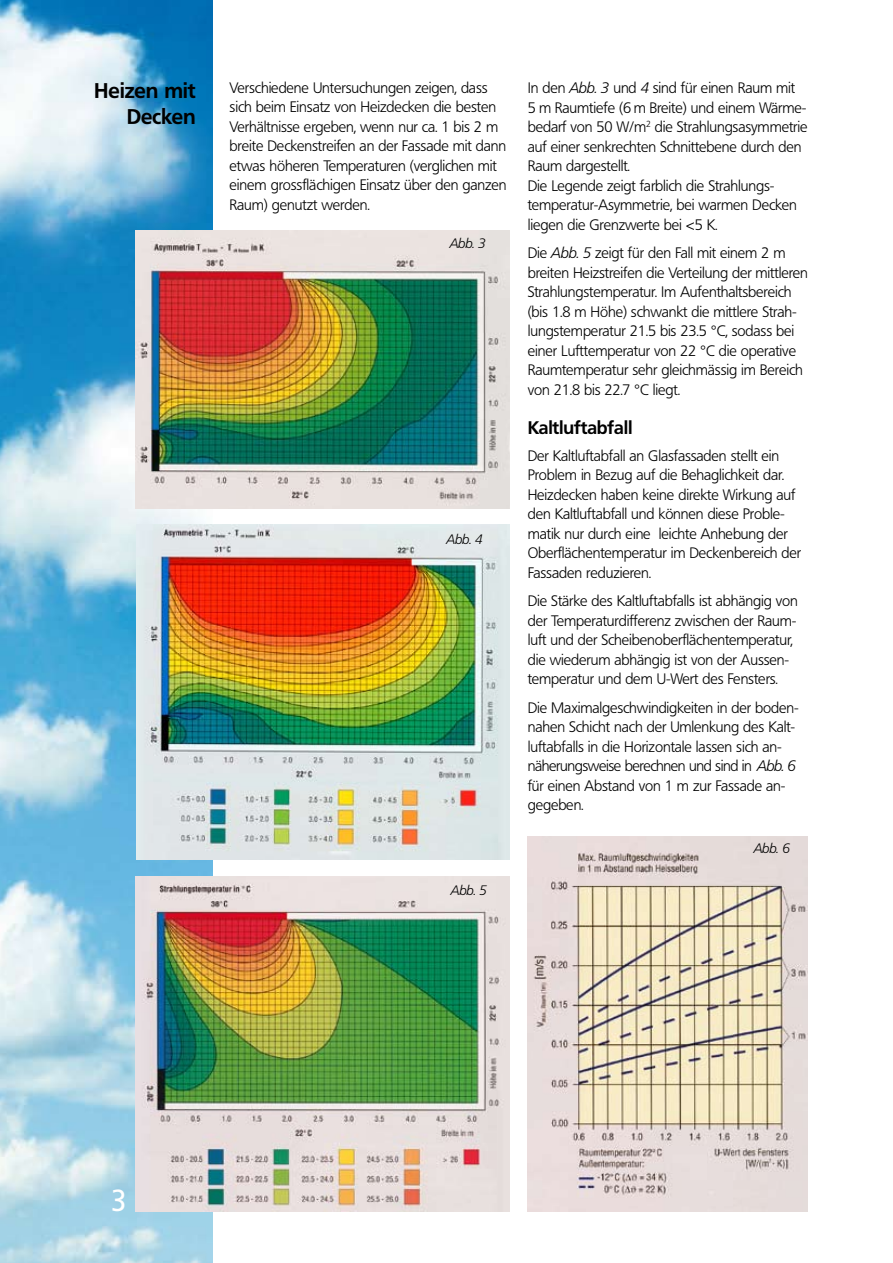
<style>
.page{position:relative;width:893px;height:1263px;background:#fff}
.page>*{position:absolute;margin:0;border:0;box-sizing:border-box;transform-origin:0 0}
.t1{font:30px "FR23";color:#fff;scale:.9 1}
.t2{font:500 21px/25.2px "FR23";color:#000;text-align:right}
.t3{font:500 18px "FR23";color:#000}
.t4{font:300 15px/19.5px "FR23";color:#000}
.t5{font:italic 300 13.5px "FR23";color:#000}
.s1{font-style:italic}
.s2{font-family:"Helvetica Neue";font-weight:400}
</style>
<div class="page">
<img style="left:0;top:0;width:213px;height:1263px">
<img style="left:136px;top:524px;width:374px;height:335px">
<img style="left:527px;top:836px;width:281px;height:376px">
<img style="left:135px;top:231px;width:375px;height:277px">
<img style="left:135px;top:876px;width:375px;height:336px">
<h2 class="t2" style="left:94px;top:78px;width:103px">Heizen mit<br>Decken</h2>
<p class="t4" style="left:230px;top:78px;width:278px">Verschiedene Untersuchungen zeigen, dass sich beim Einsatz von Heizdecken die besten Verhältnisse ergeben, wenn nur ca. 1 bis 2 m breite Deckenstreifen an der Fassade mit dann etwas höheren Temperaturen (verglichen mit einem grossflächigen Einsatz über den ganzen Raum) genutzt werden.</p>
<p class="t5" style="left:450px;top:235px;width:37px">Abb. 3</p>
<p class="t5" style="left:446px;top:531px;width:37px">Abb. 4</p>
<p class="t5" style="left:451px;top:882px;width:37px">Abb. 5</p>
<p class="t4" style="left:528px;top:78px;width:281px">In den <span class="s1">Abb. 3</span> und <span class="s1">4</span> sind für einen Raum mit<br>5 m Raumtiefe (6 m Breite) und einem Wärme&shy;bedarf von 50 W/m<sup>2</sup> die Strahlungsasymmetrie auf einer senkrechten Schnittebene durch den Raum dargestellt.<br>Die Legende zeigt farblich die Strahlungs&shy;temperatur-Asymmetrie, bei warmen Decken liegen die Grenzwerte bei <span class="s2">&lt;</span>5 K.</p>
<p class="t4" style="left:528px;top:243px;width:282px">Die <span class="s1">Abb. 5</span> zeigt für den Fall mit einem 2 m breiten Heizstreifen die Verteilung der mittleren Strahlungstemperatur. Im Aufenthaltsbereich (bis 1.8 m Höhe) schwankt die mittlere Strah&shy;lungstemperatur 21.5 bis 23.5 <span class="s2">°</span>C, sodass bei einer Lufttemperatur von 22 <span class="s2">°</span>C die operative Raumtemperatur sehr gleichmässig im Bereich von 21.8 bis 22.7 <span class="s2">°</span>C liegt.</p>
<p class="t3" style="left:528px;top:416px;width:106px">Kaltluftabfall</p>
<p class="t4" style="left:528px;top:446px;width:275px">Der Kaltluftabfall an Glasfassaden stellt ein Problem in Bezug auf die Behaglichkeit dar.<br>Heizdecken haben keine direkte Wirkung auf den Kaltluftabfall und können diese Proble&shy;matik nur durch eine leichte Anhebung der Oberflächentemperatur im Deckenbereich der Fassaden reduzieren.</p>
<p class="t4" style="left:528px;top:591px;width:272px">Die Stärke des Kaltluftabfalls ist abhängig von der Temperaturdifferenz zwischen der Raum&shy;luft und der Scheibenoberflächentemperatur, die wiederum abhängig ist von der Aussen&shy;temperatur und dem U-Wert des Fensters.</p>
<p class="t4" style="left:528px;top:698px;width:272px">Die Maximalgeschwindigkeiten in der boden&shy;nahen Schicht nach der Umlenkung des Kalt&shy;luftabfalls in die Horizontale lassen sich an&shy;näherungsweise berechnen und sind in <span class="s1">Abb. 6 </span>für einen Abstand von 1 m zur Fassade an&shy;gegeben.</p>
<p class="t5" style="left:754px;top:840px;width:37px">Abb. 6</p>
<h1 class="t1" style="left:112px;top:1182px;width:17px">3</h1>
</div>
